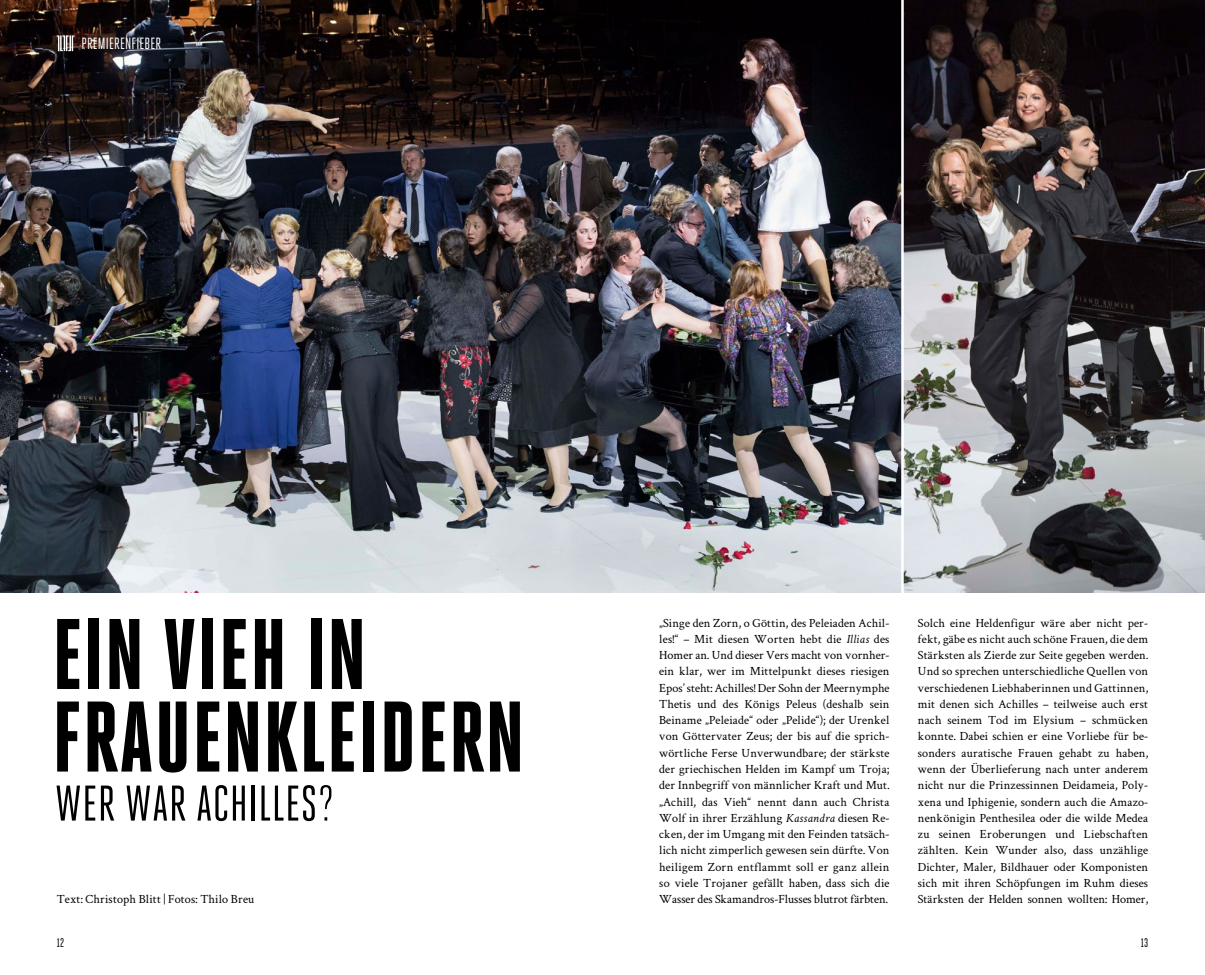
<style>
.page{position:relative;width:1205px;height:975px;background:#fff}
.page>*{position:absolute;margin:0;border:0;box-sizing:border-box;transform-origin:0 0}
.FOYER5_HEADLINE{font:800 100px/82.5px "Heroic Condensed";letter-spacing:.01em;color:#000}
.FOYER5_HEADLINE-2{font:50px "Heroic Condensed";letter-spacing:.01em;color:#000}
.t1{font:16.25px "Heroic Condensed";letter-spacing:.01em;color:#fff}
.FOYER5_FLIESSTEXT{font:12.5px/16.2px "Crimson Text";color:#000;text-align:justify}
.t2{font:12.5px "Heroic Condensed";color:#000}
.s1{font-style:inherit}
.s2{font-style:italic}
</style>
<div class="page">
<img style="left:0;top:0;width:1205px;height:592px">
<hr style="left:901px;top:0;width:3px;height:595px;background:#fff">
<svg style="left:57px;top:35px;width:17px;height:16px"></svg>
<p class="t1" style="left:81px;top:35px;width:81px">PREMIERENFIEBER</p>
<p class="FOYER5_HEADLINE" style="left:52px;top:613px;width:473px">EIN VIEH IN<br>FRAUENKLEIDERN</p>
<p class="FOYER5_HEADLINE-2" style="left:55px;top:776px;width:281px">WER WAR ACHILLES<span class="s1">?</span></p>
<p class="FOYER5_FLIESSTEXT" style="left:57px;top:890px;width:199px">Text: Christoph Blitt | Fotos: Thilo Breu</p>
<p class="FOYER5_FLIESSTEXT" style="left:659px;top:614px;width:232px">„Singe den Zorn, o Göttin, des Peleiaden Achil&shy;les!“ – Mit diesen Worten hebt die <span class="s2">Illias</span> des Homer an. Und dieser Vers macht von vornher&shy;ein klar, wer im Mittelpunkt dieses riesigen Epos’ steht: Achilles! Der Sohn der Meernymphe Thetis und des Königs Peleus (deshalb sein Beiname „Peleiade“ oder „Pelide“); der Urenkel von Göttervater Zeus; der bis auf die sprich&shy;wörtliche Ferse Unverwundbare; der stärkste der griechischen Helden im Kampf um Troja; der Innbegriff von männlicher Kraft und Mut. „Achill, das Vieh“ nennt dann auch Christa Wolf in ihrer Erzählung <span class="s2">Kassandra</span> diesen Re&shy;cken, der im Umgang mit den Feinden tatsäch&shy;lich nicht zimperlich gewesen sein dürfte. Von heiligem Zorn entflammt soll er ganz allein so viele Trojaner gefällt haben, dass sich die Wasser des Skamandros-Flusses blutrot färbten.</p>
<p class="FOYER5_FLIESSTEXT" style="left:918px;top:614px;width:232px">Solch eine Heldenfigur wäre aber nicht per&shy;fekt, gäbe es nicht auch schöne Frauen, die dem Stärksten als Zierde zur Seite gegeben werden.<br>Und so sprechen unterschiedliche Quellen von verschiedenen Liebhaberinnen und Gattinnen, mit denen sich Achilles – teilweise auch erst nach seinem Tod im Elysium – schmücken konnte. Dabei schien er eine Vorliebe für be&shy;sonders auratische Frauen gehabt zu haben, wenn der Überlieferung nach unter anderem nicht nur die Prinzessinnen Deidameia, Poly&shy;xena und Iphigenie, sondern auch die Amazo&shy;nenkönigin Penthesilea oder die wilde Medea zu seinen Eroberungen und Liebschaften zählten. Kein Wunder also, dass unzählige Dichter, Maler, Bildhauer oder Komponisten sich mit ihren Schöpfungen im Ruhm dieses Stärksten der Helden sonnen wollten: Homer,</p>
<p class="t2" style="left:57px;top:935px;width:9px">12</p>
<p class="t2" style="left:1140px;top:935px;width:9px">13</p>
</div>
